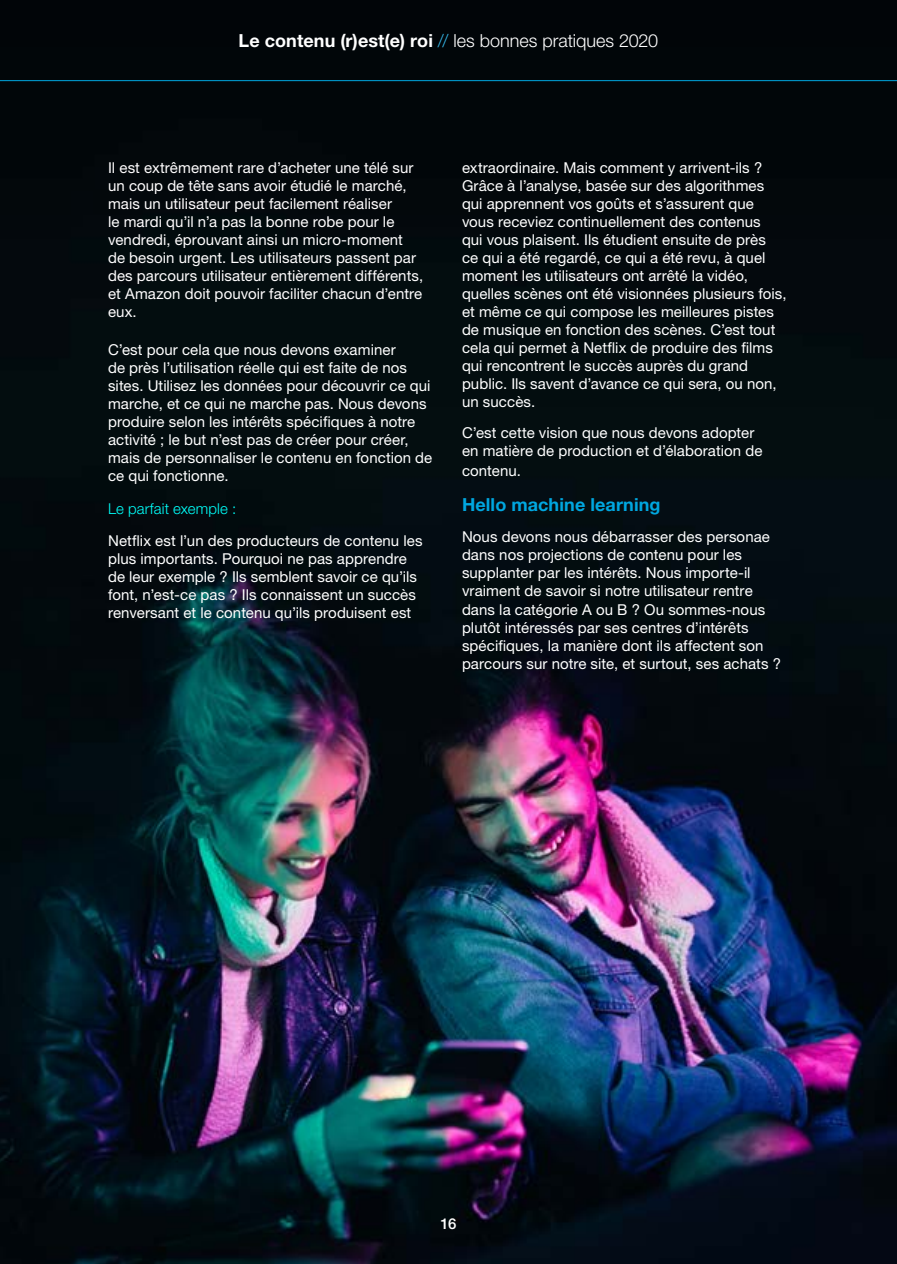
<style>
.page{position:relative;width:897px;height:1264px;background:#fff}
.page>*{position:absolute;margin:0;border:0;box-sizing:border-box;transform-origin:0 0}
.t1{font:300 18px "Helvetica Neue LT Std";color:#fff}
.t2{font:700 18px "Helvetica Neue LT Std";letter-spacing:.005em;color:#00a7e0}
.t3{font:15px/18px "Helvetica Neue LT Std";letter-spacing:.005em;color:#fff}
.t4{font:15px/18px "Helvetica Neue LT Std";letter-spacing:.005em;color:#fffdfe}
.t5{font:300 15px "Helvetica Neue LT Std";letter-spacing:.005em;color:#00fffa}
.t6{font:500 15px "Helvetica Neue LT Std";color:#fff}
.s1{font-weight:700}
.s2{color:#35baec}
</style>
<div class="page">
<img style="left:0;top:0;width:896px;height:1264px">
<hr style="left:0;top:80px;width:896px;height:1px;background:#00a7e0">
<p class="t1" style="left:239px;top:30px;width:421px"><span class="s1">Le contenu (r)est(e) roi</span> <span class="s2">//</span> les bonnes pratiques 2020</p>
<p class="t4" style="left:108px;top:158px;width:316px">Il est extrêmement rare d’acheter une télé sur un coup de tête sans avoir étudié le marché, mais un utilisateur peut facilement réaliser<br>le mardi qu’il n’a pas la bonne robe pour le vendredi, éprouvant ainsi un micro-moment de besoin urgent. Les utilisateurs passent par des parcours utilisateur entièrement différents, et Amazon doit pouvoir faciliter chacun d’entre eux.</p>
<p class="t3" style="left:108px;top:340px;width:326px">C’est pour cela que nous devons examiner<br>de près l’utilisation réelle qui est faite de nos sites. Utilisez les données pour découvrir ce qui marche, et ce qui ne marche pas. Nous devons produire selon les intérêts spécifiques à notre activité ; le but n’est pas de créer pour créer, mais de personnaliser le contenu en fonction de ce qui fonctionne.</p>
<p class="t5" style="left:108px;top:499px;width:130px">Le parfait exemple :</p>
<p class="t3" style="left:108px;top:531px;width:316px">Netflix est l’un des producteurs de contenu les plus importants. Pourquoi ne pas apprendre de leur exemple ? Ils semblent savoir ce qu’ils font, n’est-ce pas ? Ils connaissent un succès renversant et le contenu qu’ils produisent est</p>
<p class="t3" style="left:462px;top:158px;width:326px">extraordinaire. Mais comment y arrivent-ils ?<br>Grâce à l’analyse, basée sur des algorithmes qui apprennent vos goûts et s’assurent que vous receviez continuellement des contenus<br>qui vous plaisent. Ils étudient ensuite de près<br>ce qui a été regardé, ce qui a été revu, à quel moment les utilisateurs ont arrêté la vidéo, quelles scènes ont été visionnées plusieurs fois, et même ce qui compose les meilleures pistes de musique en fonction des scènes. C’est tout cela qui permet à Netflix de produire des films qui rencontrent le succès auprès du grand public. Ils savent d’avance ce qui sera, ou non, un succès.</p>
<p class="t3" style="left:462px;top:424px;width:302px">C’est cette vision que nous devons adopter en matière de production et d’élaboration de</p>
<p class="t3" style="left:462px;top:461px;width:60px">contenu.</p>
<p class="t2" style="left:462px;top:493px;width:200px">Hello machine learning</p>
<p class="t3" style="left:462px;top:528px;width:320px">Nous devons nous débarrasser des personae dans nos projections de contenu pour les supplanter par les intérêts. Nous importe-il vraiment de savoir si notre utilisateur rentre dans la catégorie A ou B ? Ou sommes-nous plutôt intéressés par ses centres d’intérêts spécifiques, la manière dont ils affectent son parcours sur notre site, et surtout, ses achats ?</p>
<p class="t6" style="left:440px;top:1214px;width:17px">16</p>
</div>
